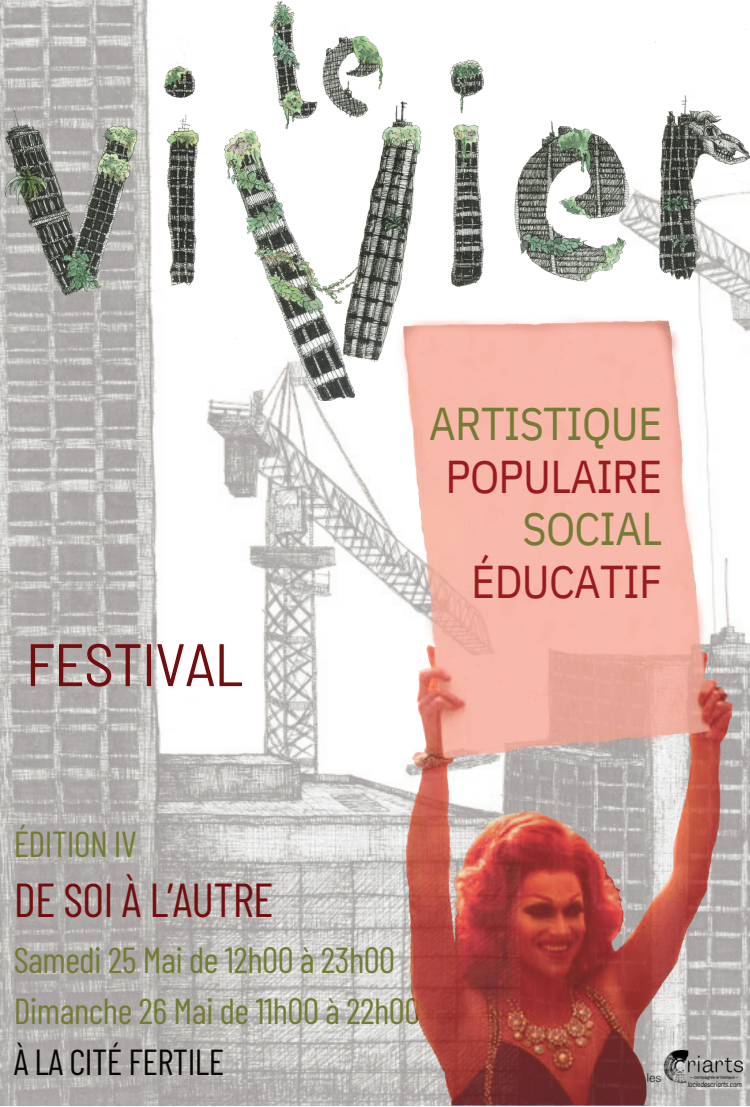
<style>
.page{position:relative;width:750px;height:1107px;background:#fff}
.page>*{position:absolute;margin:0;border:0;box-sizing:border-box;transform-origin:0 0}
.t1{font:semi-condensed 59.75px "Barlow";letter-spacing:-.015em;color:#730e10}
.t2{font:47.5px "Barlow Condensed";letter-spacing:-.015em;color:#730e10}
.t3{font:46px "IBM Plex Sans Cond";letter-spacing:-.015em;color:#9a1b1e}
.t4{font:46px "IBM Plex Sans Cond";letter-spacing:-.015em;color:#737b35}
.t5{font:36.25px/50.5px "Barlow Condensed";letter-spacing:-.015em;color:#737b35}
.t6{font:36.25px "Barlow Condensed";letter-spacing:-.015em;color:#080704}
.t7{font:italic semi-condensed 7.5px "Barlow";letter-spacing:-.015em;color:#080704}
</style>
<div class="page">
<img style="left:0;top:0;width:384px;height:1105px">
<img style="left:0;top:2px;width:750px;height:398px">
<img style="left:384px;top:311px;width:366px;height:794px">
<h1 class="t1" style="left:26px;top:621px;width:219px">FESTIVAL</h1>
<p class="t4" style="left:429px;top:388px;width:234px">ARTISTIQUE</p>
<p class="t3" style="left:446px;top:440px;width:218px">POPULAIRE</p>
<p class="t4" style="left:523px;top:493px;width:141px">SOCIAL</p>
<p class="t3" style="left:471px;top:545px;width:192px">ÉDUCATIF</p>
<p class="t5" style="left:14px;top:816px;width:125px">ÉDITION IV</p>
<h2 class="t2" style="left:14px;top:866px;width:261px">DE SOI À L’AUTRE</h2>
<p class="t5" style="left:14px;top:932px;width:408px">Samedi 25 Mai de 12h00 à 23h00<br>Dimanche 26 Mai de 11h00 à 22h00</p>
<p class="t6" style="left:14px;top:1035px;width:212px">À LA CITÉ FERTILE</p>
<p class="t7" style="left:688px;top:1078px;width:56px">laciedescriarts.com</p>
</div>
